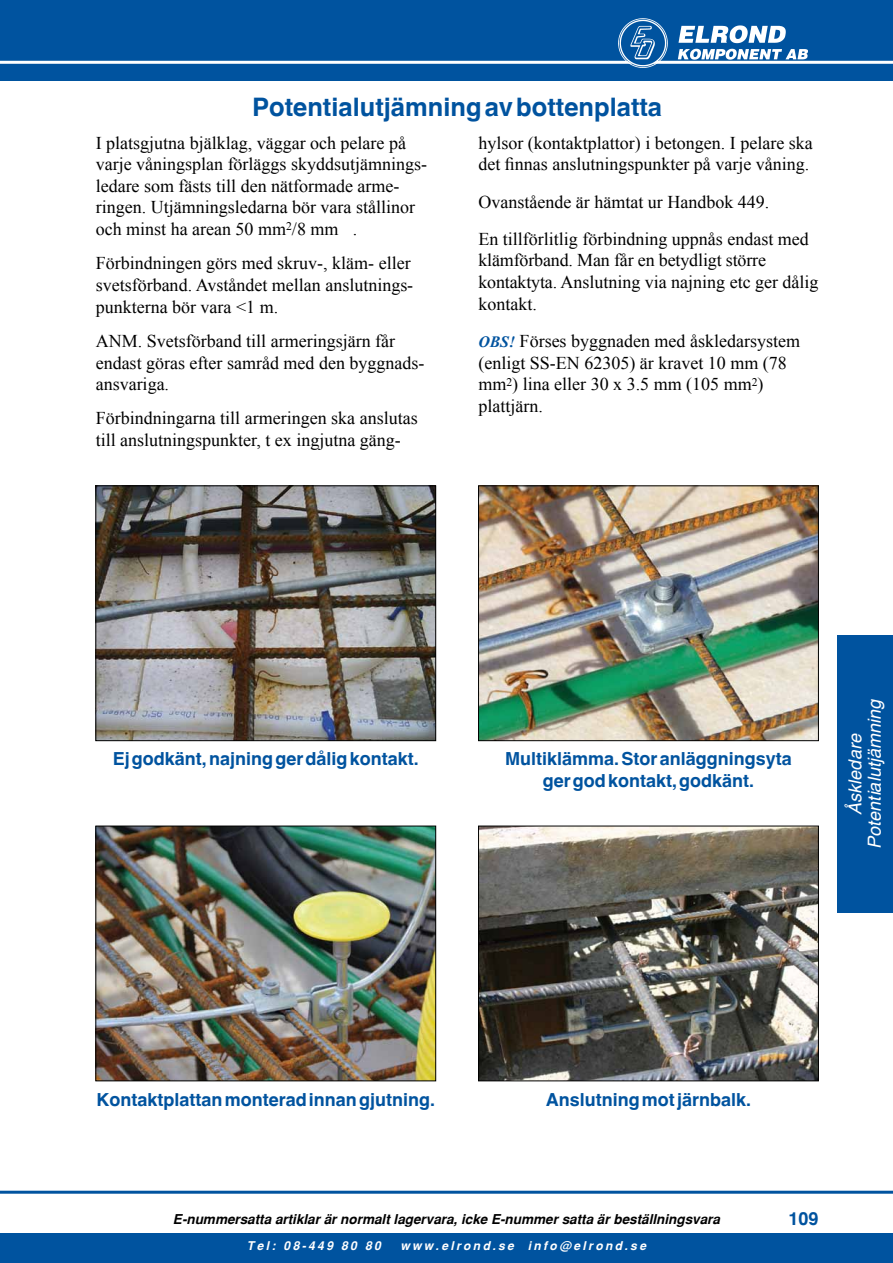
<style>
.page{position:relative;width:893px;height:1263px;background:#fff}
.page>*{position:absolute;margin:0;border:0;box-sizing:border-box;transform-origin:0 0}
.t1{font:700 25.5px "Helvetica";color:#00539f}
.t2{font:18px/21.6px "Times New Roman";color:#000}
.t3{font:700 18px/21.6px "Helvetica";color:#00539f;text-align:center}
.t4{font:italic 18px/19.5px "Helvetica";color:#fff;text-align:center}
.t5{font:italic 700 13.5px "Helvetica";color:#000}
.t6{font:italic 700 12px "Helvetica";letter-spacing:.2em;color:#fff}
.s1{font-family:"Arial";font-weight:700;font-size:12.75px;color:#fff}
.s2{font-weight:700;font-style:italic;font-size:15.75px;color:#00539f}
</style>
<div class="page">
<hr style="left:0;top:1191px;width:893px;height:3px;background:#00539f">
<div style="left:0;top:1233px;width:893px;height:30px;background:#00539f"></div>
<div style="left:838px;top:636px;width:55px;height:277px;background:#00539f"></div>
<div style="left:0;top:0;width:893px;height:81px;background:#00539f"></div>
<hr style="left:0;top:61px;width:893px;height:3px;background:#fff">
<svg style="left:626px;top:60px;width:32px;height:8px"></svg>
<img style="left:622px;top:18px;width:20px;height:12px">
<img style="left:98px;top:488px;width:336px;height:251px">
<div style="left:96px;top:486px;width:340px;height:255px;border:1px solid #000"></div>
<img style="left:480px;top:488px;width:337px;height:251px">
<div style="left:478px;top:486px;width:341px;height:255px;border:1px solid #000"></div>
<img style="left:98px;top:828px;width:336px;height:251px">
<div style="left:96px;top:826px;width:340px;height:255px;border:1px solid #000"></div>
<img style="left:480px;top:828px;width:337px;height:251px">
<div style="left:478px;top:826px;width:341px;height:255px;border:1px solid #000"></div>
<h1 class="t1" style="left:252px;top:91px;width:412px">Potentialutjämning av bottenplatta</h1>
<p class="t2" style="left:96px;top:131px;width:333px">I platsgjutna bjälklag, väggar och pelare på varje våningsplan förläggs skyddsutjämnings&shy;ledare som fästs till den nätformade arme&shy;ringen. Utjämningsledarna bör vara stållinor och minst ha arean 50 mm<sup>2</sup>/8 mm <span class="s1">Ø</span>.</p>
<p class="t2" style="left:96px;top:252px;width:319px">Förbindningen görs med skruv-, kläm- eller svetsförband. Avståndet mellan anslutnings&shy;punkterna bör vara &lt;1 m.</p>
<p class="t2" style="left:96px;top:330px;width:330px">ANM. Svetsförband till armeringsjärn får endast göras efter samråd med den byggnads&shy;ansvariga.</p>
<p class="t2" style="left:96px;top:407px;width:323px">Förbindningarna till armeringen ska anslutas till anslutningspunkter, t ex ingjutna gäng-</p>
<p class="t2" style="left:478px;top:131px;width:336px">hylsor (kontaktplattor) i betongen. I pelare ska det finnas anslutningspunkter på varje våning.</p>
<p class="t2" style="left:478px;top:183px;width:332px;line-height:37.3px">Ovanstående är hämtat ur Handbok 449.<br>En tillförlitlig förbindning uppnås endast med</p>
<p class="t2" style="left:478px;top:249px;width:342px">klämförband. Man får en betydligt större kontaktyta. Anslutning via najning etc ger dålig kontakt.</p>
<p class="t2" style="left:478px;top:330px;width:323px"><span class="s2">OBS!</span> Förses byggnaden med åskledarsystem (enligt SS-EN 62305) är kravet 10 mm (78 mm<sup>2</sup>) lina eller 30 x 3.5 mm (105 mm<sup>2</sup>) plattjärn.</p>
<p class="t3" style="left:113px;top:748px;width:308px">Ej godkänt, najning ger dålig kontakt.</p>
<p class="t3" style="left:505px;top:748px;width:288px">Multiklämma. Stor anläggningsyta ger god kontakt, godkänt.</p>
<p class="t4" style="left:846px;top:848px;width:150px;rotate:-90deg">Åskledare<br>Potentialutjämning</p>
<p class="t3" style="left:96px;top:1088px;width:340px">Kontaktplattan monterad innan gjutning.</p>
<p class="t3" style="left:546px;top:1088px;width:207px">Anslutning mot järnbalk.</p>
<p class="t5" style="left:173px;top:1212px;width:548px">E-nummersatta artiklar är normalt lagervara, icke E-nummer satta är beställningsvara</p>
<p class="t6" style="left:247px;top:1239px;width:135px">Tel: 08-449 80 80</p>
<p class="t6" style="left:400px;top:1239px;width:247px">www.elrond.se info@elrond.se</p>
<p class="t3" style="left:788px;top:1207px;width:32px">109</p>
</div>
